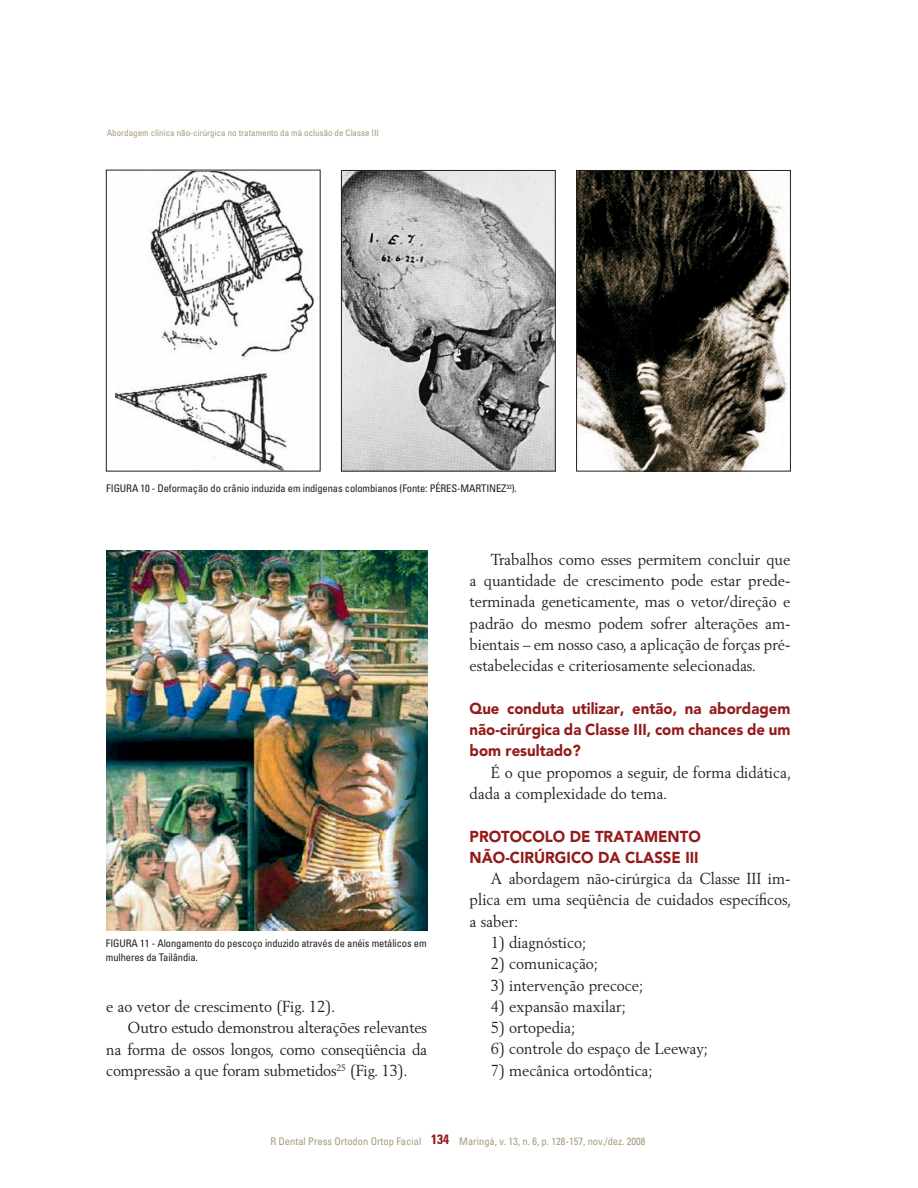
<style>
.page{position:relative;width:918px;height:1188px;background:#fff}
.page>*{position:absolute;margin:0;border:0;box-sizing:border-box;transform-origin:0 0}
.t1{font:15.75px/21.3px "Berling";color:#231f20;text-align:justify;scale:.95 1}
.t2{font:900 15.75px/21.3px "Avenir";color:#931b1a;text-align:justify;scale:.95 1}
.t3{font:condensed 10.5px/13.5px "Univers";letter-spacing:-.01em;color:#231f20}
.t4{font:condensed 10.5px "Univers";color:#a89b7d}
.t5{font:condensed 9px "Univers";color:#a89b7d}
.s1{font-weight:700;font-size:13.5px;color:#931b1a}
</style>
<div class="page">
<img style="left:115px;top:172px;width:200px;height:297px">
<img style="left:343px;top:172px;width:211px;height:297px">
<div style="left:341px;top:170px;width:215px;height:301px;border:1px solid #231f20"></div>
<img style="left:578px;top:172px;width:211px;height:297px">
<div style="left:576px;top:170px;width:215px;height:301px;border:1px solid #231f20"></div>
<img style="left:107px;top:550px;width:320px;height:380px">
<div style="left:106px;top:170px;width:215px;height:301px;border:1px solid #231f20"></div>
<p class="t5" style="left:107px;top:128px;width:274px">Abordagem clínica não-cirúrgica no tratamento da má oclusão de Classe iii</p>
<p class="t3" style="left:106px;top:482px;width:412px">FI GURA 10 - Deformação do crânio induzida em indígenas colombianos (Fonte: Péres-Martinez<sup>32</sup>).</p>
<p class="t3" style="left:106px;top:937px;width:322px">FI GURA 11 - Alongamento do pescoço induzido através de anéis metálicos em mulheres da Tailândia.</p>
<p class="t1" style="left:106px;top:996px;width:243px">e ao vetor de crescimento (Fig. 12).</p>
<p class="t1" style="left:128px;top:1017px;width:317px">Outro estudo demonstrou alterações relevantes</p>
<p class="t1" style="left:106px;top:1038px;width:339px">na forma de ossos longos, como conseqüência da</p>
<p class="t1" style="left:106px;top:1060px;width:319px">compressão a que foram submetidos<sup>25</sup> (Fig. 13).</p>
<p class="t1" style="left:470px;top:548px;width:339px;text-indent:21px">Trabalhos como esses permitem concluir que a quantidade de crescimento pode estar prede&shy;terminada geneticamente, mas o vetor/direção e padrão do mesmo podem sofrer alterações am&shy;bientais – em nosso caso, a aplicação de forças pré&shy;estabelecidas e criteriosamente selecionadas.</p>
<p class="t2" style="left:470px;top:698px;width:339px">Que conduta utilizar, então, na abordagem não-cirúrgica da Classe III, com chances de um bom resultado?</p>
<p class="t1" style="left:470px;top:761px;width:340px;text-indent:21px">É o que propomos a seguir, de forma didática, dada a complexidade do tema.</p>
<p class="t2" style="left:470px;top:825px;width:245px">PROTOCOLO DE TRATAMENTO<br>NÃO-CIRÚRGICO DA CLASSE III</p>
<p class="t1" style="left:470px;top:868px;width:340px;text-indent:21px">A abordagem não-cirúrgica da Classe III im&shy;plica em uma seqüência de cuidados específicos, a saber:</p>
<p class="t1" style="left:491px;top:932px;width:102px">1) diagnóstico;</p>
<p class="t1" style="left:491px;top:953px;width:114px">2) comunicação;</p>
<p class="t1" style="left:491px;top:974px;width:162px">3) intervenção precoce;</p>
<p class="t1" style="left:491px;top:996px;width:144px">4) expansão maxilar;</p>
<p class="t1" style="left:491px;top:1017px;width:90px">5) ortopedia;</p>
<p class="t1" style="left:491px;top:1038px;width:230px">6) controle do espaço de Leeway;</p>
<p class="t1" style="left:491px;top:1059px;width:172px">7) mecânica ortodôntica;</p>
<p class="t4" style="left:270px;top:1134px;width:377px">R Dental Press Ortodon Ortop Facial <span class="s1">134</span> Maringá, v. 13, n. 6, p. 128-157, nov./dez. 2008</p>
</div>
